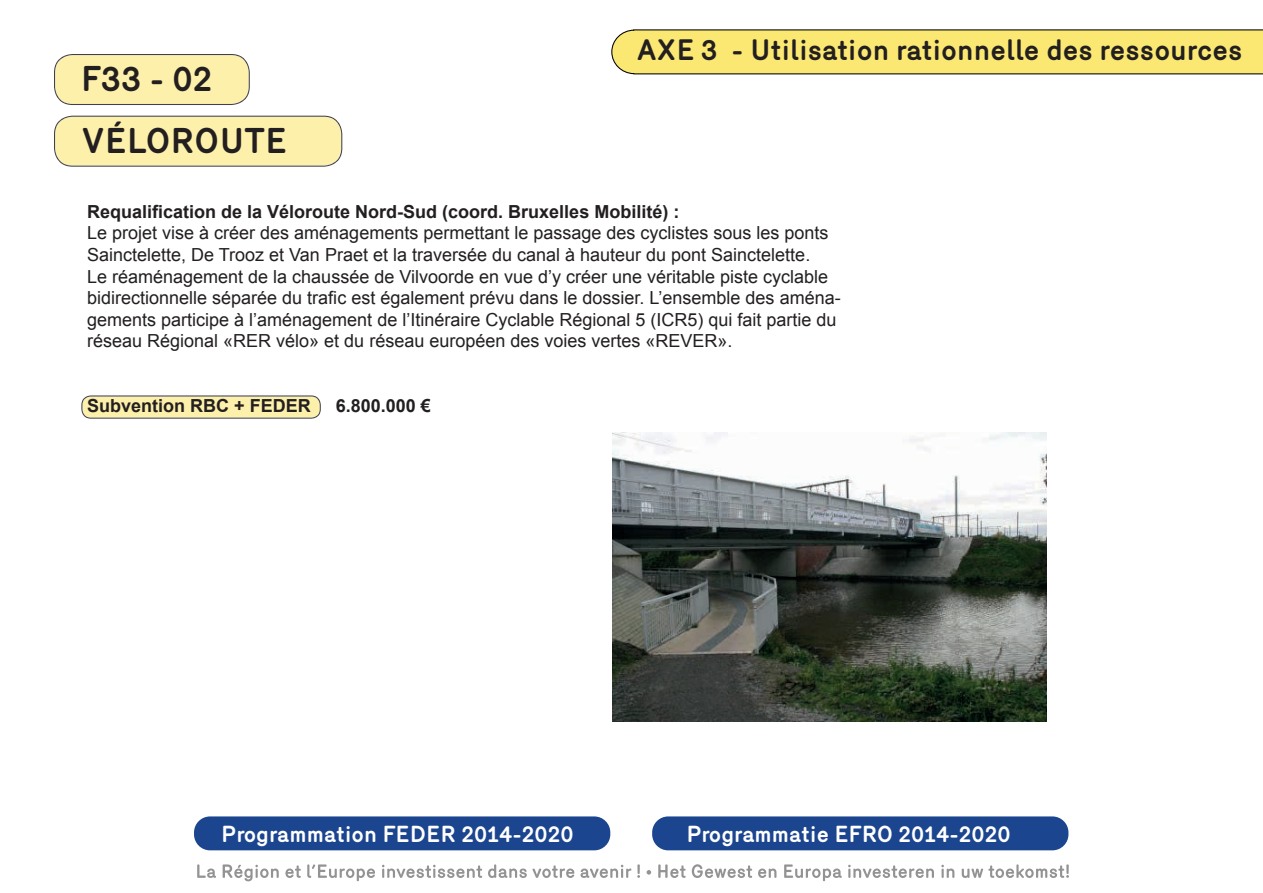
<style>
.page{position:relative;width:1263px;height:893px;background:#fff}
.page>*{position:absolute;margin:0;border:0;box-sizing:border-box;transform-origin:0 0}
.t1{font:700 34.5px/61.7px "Mercury";color:#231f20}
.t2{font:700 28.5px "Mercury";color:#231f20}
.t3{font:700 22.35px "Mercury";color:#fff}
.t4{font:18px/21.6px "Arial";color:#231f20}
.t5{font:700 18px "Arial";color:#231f20}
</style>
<div class="page">
<svg style="left:197px;top:864px;width:19px;height:14px"></svg>
<svg style="left:223px;top:864px;width:56px;height:17px"></svg>
<svg style="left:285px;top:865px;width:16px;height:13px"></svg>
<svg style="left:307px;top:864px;width:68px;height:17px"></svg>
<svg style="left:382px;top:865px;width:100px;height:13px"></svg>
<svg style="left:488px;top:864px;width:86px;height:14px"></svg>
<svg style="left:580px;top:865px;width:51px;height:13px"></svg>
<svg style="left:637px;top:864px;width:3px;height:14px"></svg>
<svg style="left:646px;top:870px;width:5px;height:5px"></svg>
<svg style="left:658px;top:864px;width:27px;height:14px"></svg>
<svg style="left:692px;top:864px;width:60px;height:14px"></svg>
<svg style="left:758px;top:868px;width:18px;height:10px"></svg>
<svg style="left:784px;top:864px;width:58px;height:17px"></svg>
<svg style="left:848px;top:865px;width:86px;height:13px"></svg>
<svg style="left:941px;top:865px;width:13px;height:13px"></svg>
<svg style="left:962px;top:864px;width:107px;height:14px"></svg>
<div style="left:194px;top:816px;width:416px;height:34px;background:#1b458f;border-radius:16px"></div>
<div style="left:652px;top:816px;width:416px;height:34px;background:#1b458f;border-radius:16px"></div>
<svg style="left:611px;top:29px;width:652px;height:45px;background:#f0df70"></svg>
<svg style="left:81px;top:395px;width:240px;height:24px;background:#eae0a7"></svg>
<img style="left:613px;top:432px;width:433px;height:289px">
<svg style="left:54px;top:116px;width:288px;height:51px;background:#f4e9a9"></svg>
<svg style="left:54px;top:54px;width:196px;height:51px;background:#f2e7a8"></svg>
<h1 class="t1" style="left:81px;top:48px;width:208px">F33 - 02<br>VÉLOROUTE</h1>
<h2 class="t2" style="left:637px;top:33px;width:607px">AXE 3 - Utilisation rationnelle des ressources</h2>
<p class="t5" style="left:87px;top:199px;width:594px">Requalification de la Véloroute Nord-Sud (coord. Bruxelles Mobilité) :</p>
<p class="t4" style="left:87px;top:222px;width:755px">Le projet vise à créer des aménagements permettant le passage des cyclistes sous les ponts Sainctelette, De Trooz et Van Praet et la traversée du canal à hauteur du pont Sainctelette.<br>Le réaménagement de la chaussée de Vilvoorde en vue d’y créer une véritable piste cyclable bidirectionnelle séparée du trafic est également prévu dans le dossier. L’ensemble des aména&shy;gements participe à l’aménagement de l’Itinéraire Cyclable Régional 5 (ICR5) qui fait partie du réseau Régional «RER vélo» et du réseau européen des voies vertes «REVER».</p>
<p class="t5" style="left:87px;top:394px;width:225px">Subvention RBC + FEDER</p>
<p class="t5" style="left:336px;top:394px;width:97px">6.800.000 €</p>
<p class="t3" style="left:221px;top:821px;width:354px">Programmation FEDER 2014-2020</p>
<p class="t3" style="left:686px;top:821px;width:326px">Programmatie EFRO 2014-2020</p>
</div>
